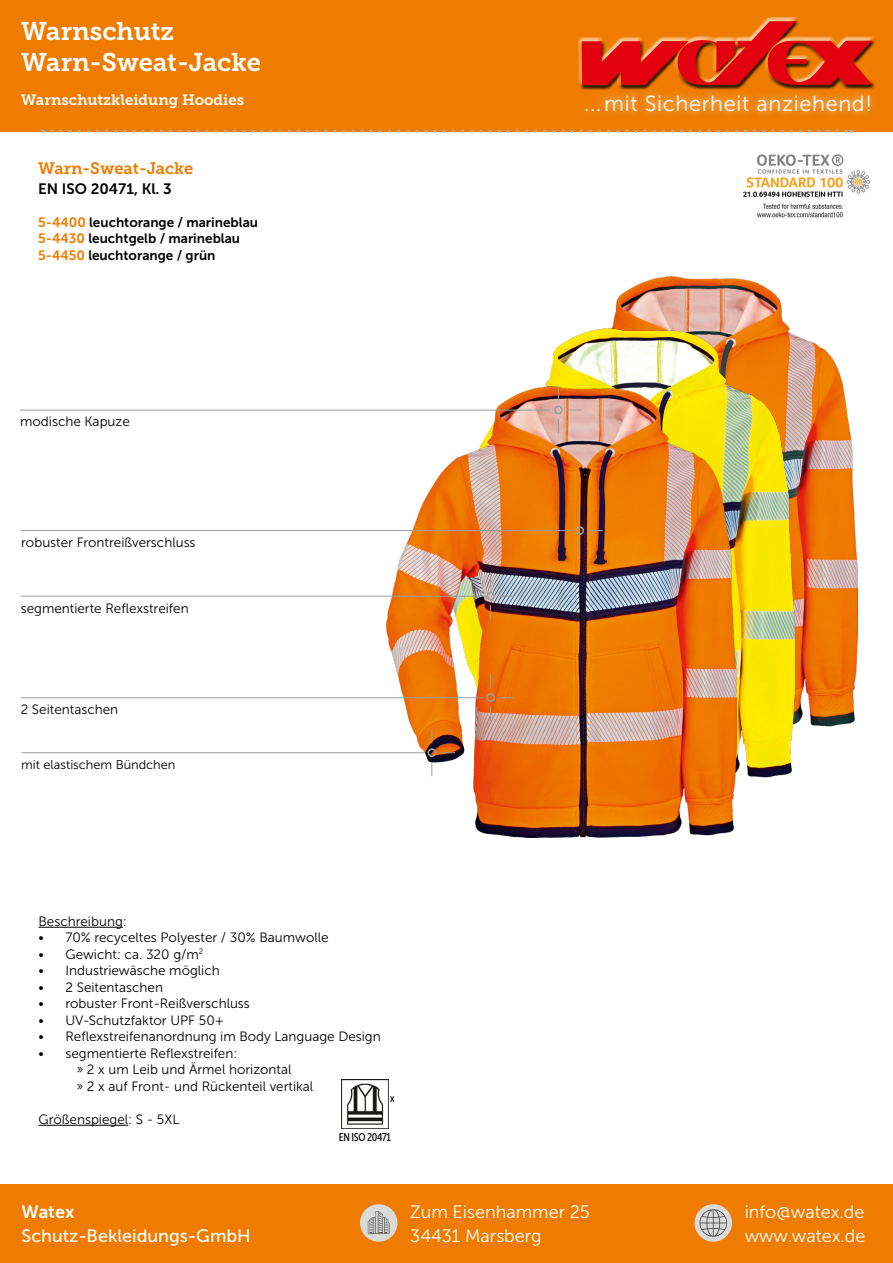
<style>
.page{position:relative;width:893px;height:1263px;background:#fff}
.page>*{position:absolute;margin:0;border:0;box-sizing:border-box;transform-origin:0 0}
.Kaiptel_Überschrift{font:25.5px/30.6px "Museo Slab 700";color:#fff}
.t1{font:21.75px "Museo Sans 300";letter-spacing:.03em;color:#fff}
.t2{font:18px/24px "Museo Sans 300";color:#fff}
.t3{font:18px "Museo Sans 500";color:#fff}
.t4{font:18px "Museo Sans 700";color:#fff}
.t5{font:16.5px "Museo Slab 700";color:#ef7c00}
.Kaiptel_Überschrift-2{font:15px "Museo Slab 700";color:#fff}
.t6{font:15px "Museo Sans 700";color:#000}
.t7{font:13.5px/16.5px "Museo Sans 300";color:#000}
.t8{font:13.5px "Museo Sans 700";color:#000}
.t9{font:12.75px "Museo Sans 300";color:#000}
.t10{font:11.25px "Museo Sans Cond 500";letter-spacing:-.03em;color:#000}
.s1{color:#ef7c00}
.s2{font-size:12.75px}
</style>
<div class="page">
<div style="left:0;top:1184px;width:893px;height:79px;background:#ef7c00"></div>
<div style="left:0;top:0;width:893px;height:132px;background:#ef7c00"></div>
<svg style="left:360px;top:1204px;width:38px;height:38px"></svg>
<div style="left:694px;top:1204px;width:38px;height:38px;background:#dadada;border-radius:50%"></div>
<svg style="left:698px;top:1209px;width:30px;height:28px"></svg>
<div style="left:578px;top:86px;width:301px;height:34px;background:#fff;opacity:.75"></div>
<div style="left:579px;top:18px;width:297px;height:72px;background:#000;opacity:.75"></div>
<svg style="left:582px;top:21px;width:290px;height:65px"></svg>
<svg style="left:52px;top:130px;width:800px;height:3px"></svg>
<img style="left:612px;top:277px;width:245px;height:450px">
<img style="left:545px;top:328px;width:249px;height:450px">
<img style="left:387px;top:386px;width:350px;height:452px">
<hr style="left:38px;top:927px;width:85px;height:1px;background:#000">
<hr style="left:38px;top:1125px;width:90px;height:1px;background:#000">
<img style="left:342px;top:1079px;width:46px;height:49px">
<div style="left:486px;top:592px;width:9px;height:8px;border:2px solid #9c9d9d;border-radius:50%"></div>
<svg style="left:490px;top:572px;width:1px;height:15px"></svg>
<svg style="left:490px;top:605px;width:1px;height:15px"></svg>
<hr style="left:21px;top:596px;width:462px;height:1px;background:#9c9d9d">
<svg style="left:499px;top:596px;width:15px;height:1px"></svg>
<div style="left:428px;top:748px;width:8px;height:9px;border:2px solid #9c9d9d;border-radius:50%"></div>
<svg style="left:432px;top:729px;width:1px;height:14px"></svg>
<svg style="left:432px;top:762px;width:1px;height:14px"></svg>
<hr style="left:21px;top:752px;width:403px;height:1px;background:#9c9d9d">
<svg style="left:441px;top:752px;width:14px;height:1px"></svg>
<hr style="left:20px;top:410px;width:530px;height:1px;background:#9c9d9d">
<div style="left:554px;top:406px;width:9px;height:8px;border:2px solid #9c9d9d;border-radius:50%"></div>
<svg style="left:558px;top:386px;width:1px;height:15px"></svg>
<svg style="left:558px;top:419px;width:1px;height:15px"></svg>
<svg style="left:567px;top:410px;width:15px;height:1px"></svg>
<img style="left:743px;top:154px;width:128px;height:64px">
<div style="left:575px;top:526px;width:9px;height:9px;border:2px solid #9c9d9d;border-radius:50%"></div>
<svg style="left:579px;top:507px;width:1px;height:14px"></svg>
<svg style="left:579px;top:540px;width:1px;height:14px"></svg>
<hr style="left:21px;top:530px;width:551px;height:1px;background:#9c9d9d">
<svg style="left:588px;top:530px;width:15px;height:1px"></svg>
<div style="left:486px;top:693px;width:9px;height:9px;border:2px solid #9c9d9d;border-radius:50%"></div>
<svg style="left:490px;top:674px;width:1px;height:14px"></svg>
<svg style="left:490px;top:707px;width:1px;height:14px"></svg>
<hr style="left:21px;top:697px;width:462px;height:1px;background:#9c9d9d">
<svg style="left:499px;top:697px;width:15px;height:1px"></svg>
<p class="Kaiptel_Überschrift" style="left:21px;top:16px;width:241px">Warnschutz<br>Warn-Sweat-Jacke</p>
<p class="Kaiptel_Überschrift-2" style="left:21px;top:92px;width:224px">Warnschutzkleidung Hoodies</p>
<p class="t5" style="left:38px;top:159px;width:157px">Warn-Sweat-Jacke</p>
<p class="t6" style="left:38px;top:180px;width:135px">EN ISO 20471, Kl. 3</p>
<p class="t8" style="left:38px;top:215px;width:221px"><span class="s1">5-4400</span> leuchtorange / marineblau</p>
<p class="t8" style="left:38px;top:231px;width:203px"><span class="s1">5-4430</span> leuchtgelb / marineblau</p>
<p class="t8" style="left:38px;top:248px;width:179px"><span class="s1">5-4450</span> leuchtorange / grün</p>
<h2 class="t1" style="left:584px;top:91px;width:289px">... mit Sicherheit anziehend!</h2>
<p class="t7" style="left:20px;top:414px;width:111px">modische Kapuze</p>
<p class="t7" style="left:21px;top:534px;width:176px">robuster Frontreißverschluss</p>
<p class="t7" style="left:21px;top:600px;width:169px">segmentierte Reflexstreifen</p>
<p class="t7" style="left:21px;top:701px;width:99px">2 Seitentaschen</p>
<p class="t9" style="left:21px;top:757px;width:156px">mit elastischem Bündchen</p>
<p class="t7" style="left:38px;top:913px;width:90px">Beschreibung:</p>
<p class="t7" style="left:38px;top:929px;width:292px">• 70% recyceltes Polyester / 30% Baumwolle</p>
<p class="t7" style="left:38px;top:946px;width:166px">• Gewicht: ca. 320 g/m<sup>2</sup></p>
<p class="t7" style="left:38px;top:962px;width:183px">• Industriewäsche möglich</p>
<p class="t7" style="left:38px;top:979px;width:126px">• 2 Seitentaschen</p>
<p class="t7" style="left:38px;top:995px;width:213px">• robuster Front-Reißverschluss</p>
<p class="t7" style="left:38px;top:1012px;width:187px">• UV-Schutzfaktor UPF 50+</p>
<p class="t7" style="left:38px;top:1028px;width:344px">• Reflexstreifenanordnung im Body Language Design</p>
<p class="t7" style="left:76px;top:1045px;width:238px;text-indent:-38px">• segmentierte Reflexstreifen:<br><span class="s2">»</span> 2 x um Leib und Ärmel horizontal<br><span class="s2">»</span> 2 x auf Front- und Rückenteil vertikal</p>
<p class="t7" style="left:38px;top:1111px;width:143px">Größenspiegel: S - 5XL</p>
<p class="t10" style="left:390px;top:1092px;width:6px">x</p>
<p class="t10" style="left:339px;top:1131px;width:54px">EN ISO 20471</p>
<h3 class="t4" style="left:22px;top:1201px;width:54px">Watex</h3>
<h3 class="t3" style="left:22px;top:1226px;width:231px">Schutz-Bekleidungs-GmbH</h3>
<h3 class="t2" style="left:410px;top:1200px;width:181px">Zum Eisenhammer 25<br>34431 Marsberg</h3>
<h3 class="t2" style="left:745px;top:1200px;width:122px">info@watex.de www.watex.de</h3>
</div>
